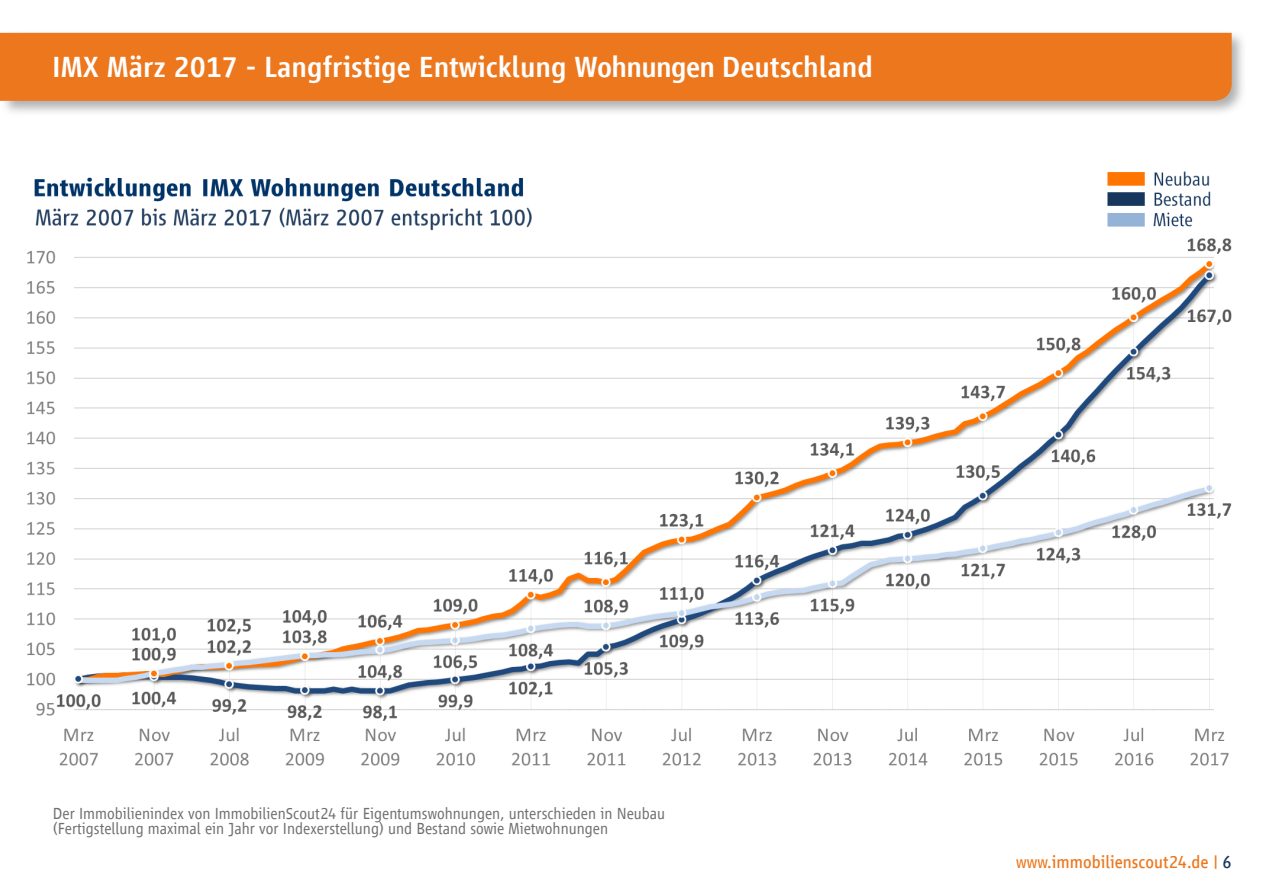
<style>
.page{position:relative;width:1263px;height:893px;background:#fff}
.page>*{position:absolute;margin:0;border:0;box-sizing:border-box;transform-origin:0 0}
.t1{font:500 30px "Scout Vialog";color:#fff}
.t2{font:18px "Scout Vialog";color:#ed771d}
.t3{font:300 16.5px/15px "Scout Vialog";color:#706f6f}
.s1{color:#1b3760}
</style>
<div class="page">
<svg style="left:0;top:32px;width:1243px;height:81px"></svg>
<div style="left:0;top:33px;width:1232px;height:68px;background:#ed771d"></div>
<img style="left:27px;top:171px;width:1205px;height:595px">
<h1 class="t1" style="left:52px;top:50px;width:822px">IMX März 2017 - Langfristige Entwicklung Wohnungen Deutschland</h1>
<p class="t3" style="left:53px;top:806px;width:614px">Der Immobilienindex von ImmobilienScout24 für Eigentumswohnungen, unterschieden in Neubau (Fertigstellung maximal ein Jahr vor Indexerstellung) und Bestand sowie Mietwohnungen</p>
<p class="t2" style="left:1016px;top:852px;width:217px">www.immobilienscout24.de | <span class="s1">6</span></p>
</div>
